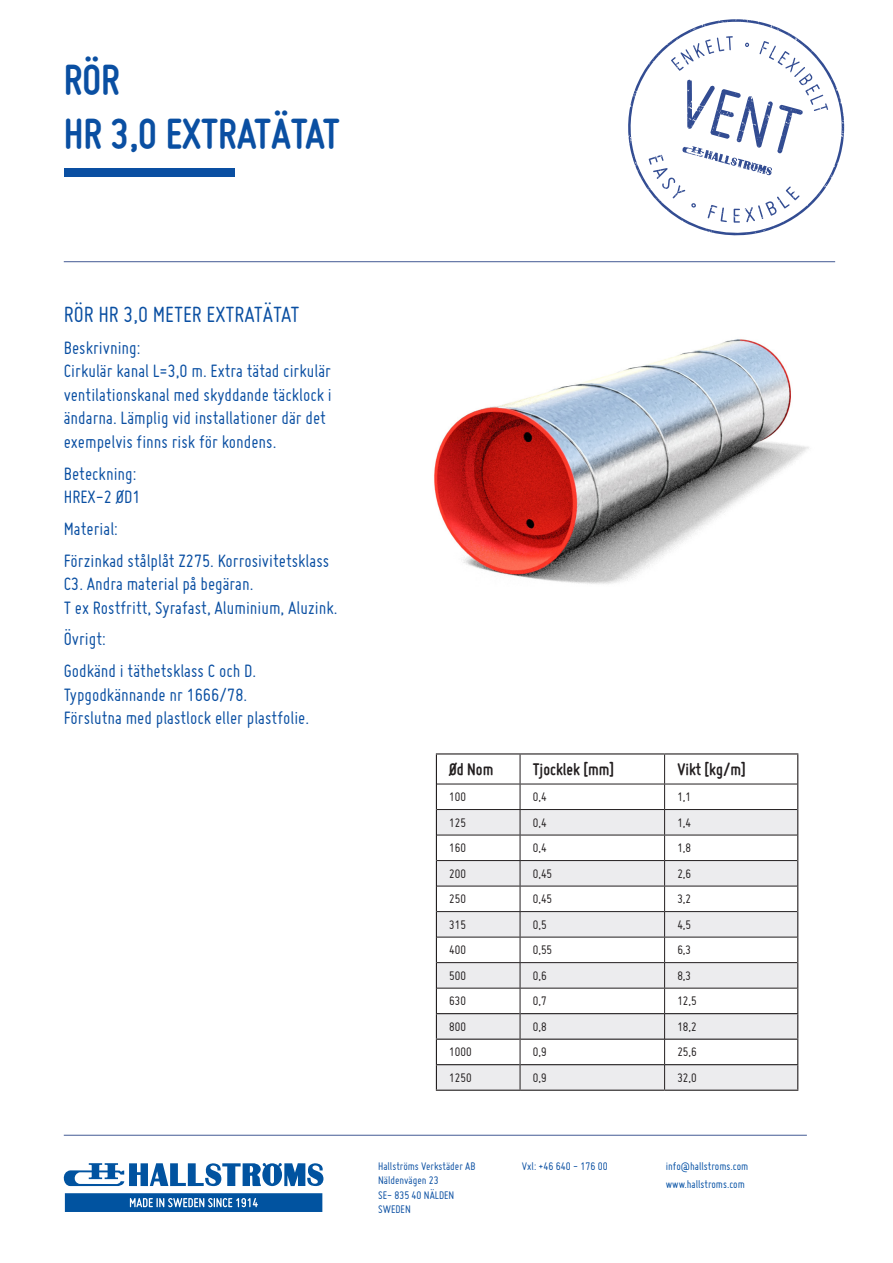
<style>
.page{position:relative;width:893px;height:1263px;background:#fff}
.page>*{position:absolute;margin:0;border:0;box-sizing:border-box;transform-origin:0 0}
.t1{font:700 45px "Miso";color:#0a4fa2}
.t2{font:24px "Miso";color:#0a4fa2}
.t3{font:19.5px/23.4px "Miso";color:#0a4fa2}
.t4{font:700 18px "Miso";color:#231f20}
.t5{font:13.5px "Miso";color:#231f20}
.t6{font:12px/14.4px "Miso";color:#0a4fa2}
.t7{font:12px/18px "Miso";color:#004ea3}
</style>
<div class="page">
<hr style="left:64px;top:1135px;width:743px;height:1px;background:#435a94">
<svg style="left:64px;top:1163px;width:259px;height:23px"></svg>
<svg style="left:65px;top:1193px;width:257px;height:19px;background:#1d66aa"></svg>
<div style="left:64px;top:168px;width:170px;height:8px;background:#0a4fa2"></div>
<svg style="left:628px;top:19px;width:216px;height:217px"></svg>
<svg style="left:649px;top:36px;width:179px;height:187px"></svg>
<hr style="left:64px;top:261px;width:771px;height:1px;background:#435a94">
<img style="left:434px;top:339px;width:375px;height:245px">
<svg style="left:437px;top:810px;width:360px;height:280px;fill:#ececee"></svg>
<hr style="left:436px;top:753px;width:84px;height:1px;background:#231f20">
<hr style="left:436px;top:754px;width:1px;height:30px;background:#231f20">
<hr style="left:520px;top:753px;width:145px;height:1px;background:#231f20">
<hr style="left:665px;top:753px;width:133px;height:1px;background:#231f20">
<hr style="left:797px;top:754px;width:1px;height:30px;background:#231f20">
<hr style="left:436px;top:1013px;width:84px;height:1px;background:#231f20">
<hr style="left:520px;top:1013px;width:144px;height:1px;background:#231f20">
<hr style="left:665px;top:1013px;width:133px;height:1px;background:#231f20">
<hr style="left:436px;top:1038px;width:84px;height:2px;background:#231f20">
<hr style="left:520px;top:1038px;width:144px;height:2px;background:#231f20">
<hr style="left:665px;top:1038px;width:133px;height:2px;background:#231f20">
<hr style="left:436px;top:1064px;width:84px;height:1px;background:#231f20">
<svg style="left:436px;top:784px;width:1px;height:306px"></svg>
<hr style="left:520px;top:1064px;width:144px;height:1px;background:#231f20">
<hr style="left:665px;top:1064px;width:133px;height:1px;background:#231f20">
<svg style="left:797px;top:784px;width:1px;height:306px"></svg>
<hr style="left:436px;top:1090px;width:84px;height:1px;background:#231f20">
<hr style="left:520px;top:1090px;width:145px;height:1px;background:#231f20">
<hr style="left:665px;top:1090px;width:133px;height:1px;background:#231f20">
<hr style="left:520px;top:754px;width:1px;height:30px;background:#231f20">
<hr style="left:664px;top:754px;width:1px;height:30px;background:#231f20">
<hr style="left:437px;top:784px;width:83px;height:1px;background:#231f20">
<hr style="left:520px;top:784px;width:145px;height:1px;background:#231f20">
<hr style="left:665px;top:784px;width:132px;height:1px;background:#231f20">
<hr style="left:437px;top:809px;width:83px;height:1px;background:#231f20">
<hr style="left:520px;top:809px;width:145px;height:1px;background:#231f20">
<hr style="left:665px;top:809px;width:132px;height:1px;background:#231f20">
<hr style="left:437px;top:835px;width:83px;height:1px;background:#231f20">
<hr style="left:520px;top:835px;width:145px;height:1px;background:#231f20">
<hr style="left:665px;top:835px;width:132px;height:1px;background:#231f20">
<hr style="left:437px;top:860px;width:83px;height:1px;background:#231f20">
<hr style="left:520px;top:860px;width:145px;height:1px;background:#231f20">
<hr style="left:665px;top:860px;width:132px;height:1px;background:#231f20">
<hr style="left:437px;top:886px;width:83px;height:1px;background:#231f20">
<hr style="left:520px;top:886px;width:145px;height:1px;background:#231f20">
<hr style="left:665px;top:886px;width:132px;height:1px;background:#231f20">
<hr style="left:437px;top:911px;width:83px;height:1px;background:#231f20">
<hr style="left:520px;top:911px;width:145px;height:1px;background:#231f20">
<hr style="left:665px;top:911px;width:132px;height:1px;background:#231f20">
<hr style="left:437px;top:937px;width:83px;height:1px;background:#231f20">
<hr style="left:520px;top:937px;width:145px;height:1px;background:#231f20">
<hr style="left:665px;top:937px;width:132px;height:1px;background:#231f20">
<hr style="left:437px;top:962px;width:83px;height:1px;background:#231f20">
<hr style="left:520px;top:962px;width:145px;height:1px;background:#231f20">
<hr style="left:665px;top:962px;width:132px;height:1px;background:#231f20">
<hr style="left:437px;top:988px;width:83px;height:1px;background:#231f20">
<hr style="left:520px;top:988px;width:145px;height:1px;background:#231f20">
<hr style="left:665px;top:988px;width:132px;height:1px;background:#231f20">
<svg style="left:520px;top:784px;width:1px;height:306px"></svg>
<svg style="left:664px;top:784px;width:1px;height:306px"></svg>
<p class="t1" style="left:64px;top:54px;width:58px">RÖR</p>
<p class="t1" style="left:64px;top:108px;width:278px">HR 3,0 EXTRATÄTAT</p>
<p class="t2" style="left:64px;top:301px;width:237px">RÖR HR 3,0 METER EXTRATÄTAT</p>
<p class="t3" style="left:64px;top:336px;width:270px">Beskrivning:<br>Cirkulär kanal L=3,0 m. Extra tätad cirkulär ventilationskanal med skyddande täcklock i ändarna. Lämplig vid installationer där det exempelvis finns risk för kondens.</p>
<p class="t3" style="left:64px;top:461px;width:78px">Beteckning:<br>HREX-2 ØD1</p>
<p class="t3" style="left:64px;top:517px;width:56px">Material:</p>
<p class="t3" style="left:64px;top:548px;width:275px">Förzinkad stålplåt Z275. Korrosivitetsklass<br>C3. Andra material på begäran.<br>T ex Rostfritt, Syrafast, Aluminium, Aluzink.</p>
<p class="t3" style="left:64px;top:627px;width:44px">Övrigt:</p>
<p class="t3" style="left:64px;top:659px;width:247px">Godkänd i täthetsklass C och D.<br>Typgodkännande nr 1666/78.<br>Förslutna med plastlock eller plastfolie.</p>
<p class="t4" style="left:449px;top:759px;width:46px">Ød Nom</p>
<p class="t4" style="left:533px;top:759px;width:83px">Tjocklek [mm]</p>
<p class="t4" style="left:677px;top:759px;width:70px">Vikt [kg/m]</p>
<p class="t5" style="left:449px;top:789px;width:18px">100</p>
<p class="t5" style="left:533px;top:789px;width:15px">0,4</p>
<p class="t5" style="left:677px;top:789px;width:15px">1,1</p>
<p class="t5" style="left:449px;top:815px;width:18px">125</p>
<p class="t5" style="left:533px;top:815px;width:15px">0,4</p>
<p class="t5" style="left:677px;top:815px;width:15px">1,4</p>
<p class="t5" style="left:449px;top:840px;width:18px">160</p>
<p class="t5" style="left:533px;top:840px;width:15px">0,4</p>
<p class="t5" style="left:677px;top:840px;width:15px">1,8</p>
<p class="t5" style="left:449px;top:866px;width:18px">200</p>
<p class="t5" style="left:533px;top:866px;width:21px">0,45</p>
<p class="t5" style="left:677px;top:866px;width:15px">2,6</p>
<p class="t5" style="left:449px;top:891px;width:18px">250</p>
<p class="t5" style="left:533px;top:891px;width:21px">0,45</p>
<p class="t5" style="left:677px;top:891px;width:15px">3,2</p>
<p class="t5" style="left:449px;top:917px;width:18px">315</p>
<p class="t5" style="left:533px;top:917px;width:15px">0,5</p>
<p class="t5" style="left:677px;top:917px;width:15px">4,5</p>
<p class="t5" style="left:449px;top:942px;width:18px">400</p>
<p class="t5" style="left:533px;top:942px;width:21px">0,55</p>
<p class="t5" style="left:677px;top:942px;width:15px">6,3</p>
<p class="t5" style="left:449px;top:968px;width:18px">500</p>
<p class="t5" style="left:533px;top:968px;width:15px">0,6</p>
<p class="t5" style="left:677px;top:968px;width:15px">8,3</p>
<p class="t5" style="left:449px;top:993px;width:18px">630</p>
<p class="t5" style="left:533px;top:993px;width:15px">0,7</p>
<p class="t5" style="left:677px;top:993px;width:21px">12,5</p>
<p class="t5" style="left:449px;top:1019px;width:18px">800</p>
<p class="t5" style="left:533px;top:1019px;width:15px">0,8</p>
<p class="t5" style="left:677px;top:1019px;width:21px">18,2</p>
<p class="t5" style="left:449px;top:1044px;width:24px">1000</p>
<p class="t5" style="left:533px;top:1044px;width:15px">0,9</p>
<p class="t5" style="left:677px;top:1044px;width:21px">25,6</p>
<p class="t5" style="left:449px;top:1070px;width:24px">1250</p>
<p class="t5" style="left:533px;top:1070px;width:15px">0,9</p>
<p class="t5" style="left:677px;top:1070px;width:21px">32,0</p>
<p class="t6" style="left:378px;top:1158px;width:99px">Hallströms Verkstäder AB<br>Näldenvägen 23<br>SE- 835 40 NÄLDEN<br>SWEDEN</p>
<p class="t6" style="left:522px;top:1158px;width:87px">Vxl: +46 640 - 176 00</p>
<p class="t7" style="left:666px;top:1157px;width:84px">info@hallstroms.com www.hallstroms.com</p>
</div>
